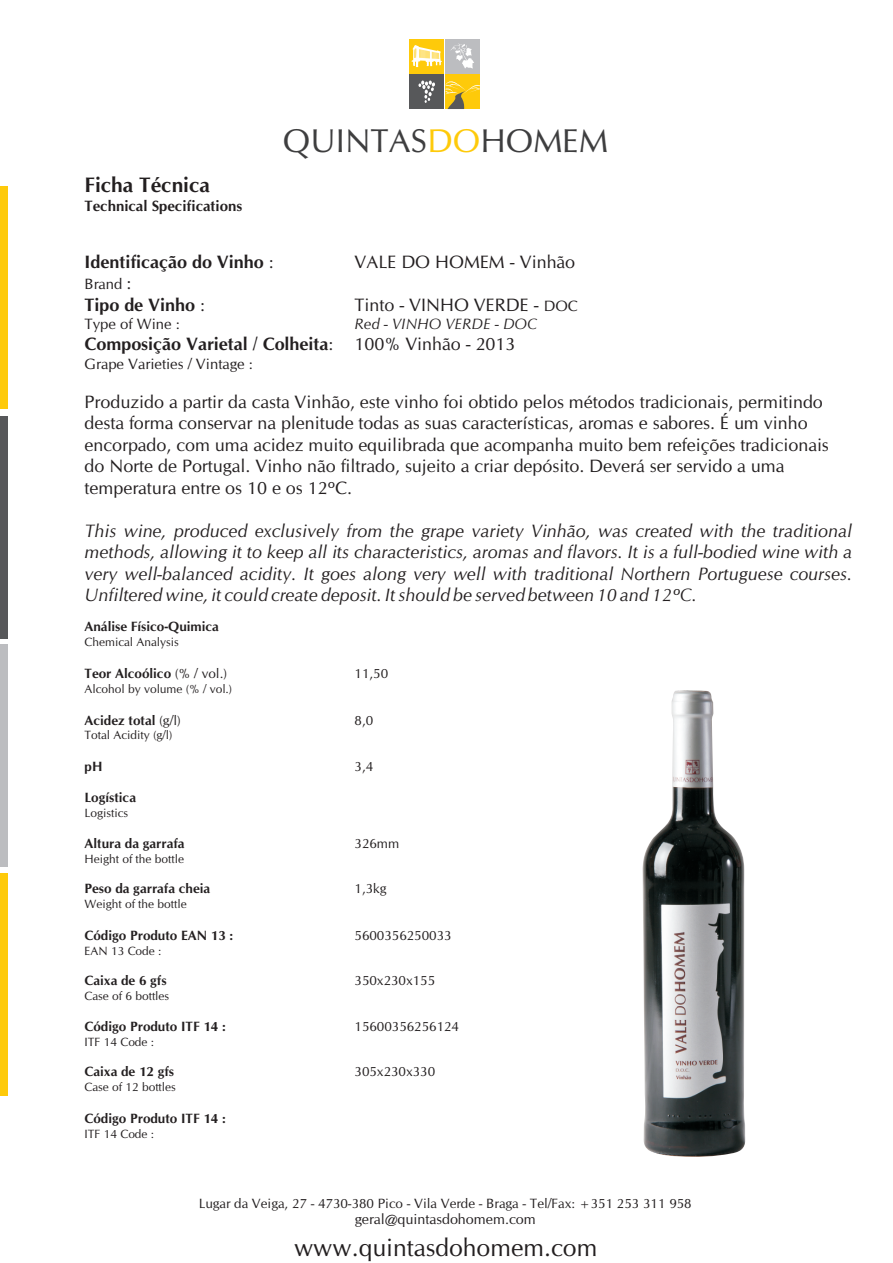
<style>
.page{position:relative;width:893px;height:1263px;background:#fff}
.page>*{position:absolute;margin:0;border:0;box-sizing:border-box;transform-origin:0 0}
.t1{font:33px "CG Omega";color:#3e3e3f}
.t2{font:24.9px "CG Omega";color:#231f20}
.t3{font:700 21px "CG Omega";color:#231f20}
.t4{font:18px/21.5px "CG Omega";color:#231f20}
.t5{font:italic 18px/21.5px "CG Omega";color:#231f20;text-align:justify}
.t6{font:700 18px "CG Omega";color:#231f20}
.t7{font:15px "CG Omega";color:#231f20}
.t8{font:700 15px "CG Omega";color:#231f20}
.t9{font:italic 15px "CG Omega";color:#231f20}
.t10{font:14.4px "CG Omega";color:#231f20}
.t11{font:700 13.5px "CG Omega";color:#231f20}
.t12{font:13.5px "CG Omega";color:#231f20}
.t13{font:12px "CG Omega";color:#231f20}
.s1{color:#feca0a}
.s2{font-weight:400}
.s3{font-size:18px}
.s4{font-size:15px}
</style>
<div class="page">
<img style="left:642px;top:690px;width:104px;height:467px">
<div style="left:409px;top:39px;width:35px;height:34px;background:#feca0a"></div>
<div style="left:446px;top:39px;width:34px;height:34px;background:#bcbdc0"></div>
<div style="left:409px;top:74px;width:35px;height:35px;background:#57585a"></div>
<svg style="left:418px;top:81px;width:17px;height:22px"></svg>
<svg style="left:412px;top:45px;width:30px;height:22px"></svg>
<div style="left:446px;top:74px;width:34px;height:35px;background:#feca0a"></div>
<svg style="left:446px;top:81px;width:34px;height:28px"></svg>
<svg style="left:451px;top:43px;width:23px;height:26px"></svg>
<div style="left:0;top:186px;width:7px;height:223px;background:#feca0a"></div>
<div style="left:0;top:644px;width:7px;height:223px;background:#bcbdc0"></div>
<div style="left:0;top:416px;width:7px;height:222px;background:#57585a"></div>
<div style="left:0;top:873px;width:7px;height:223px;background:#feca0a"></div>
<p class="t3" style="left:85px;top:176px;width:127px">Ficha Técnica</p>
<p class="t8" style="left:85px;top:200px;width:159px">Technical Specifications</p>
<h1 class="t1" style="left:283px;top:127px;width:327px">QUINTAS<span class="s1">DO</span>HOMEM</h1>
<p class="t6" style="left:85px;top:254px;width:191px">Identificação do Vinho <span class="s2">:</span></p>
<p class="t7" style="left:85px;top:278px;width:49px">Brand <span class="s3">:</span></p>
<p class="t6" style="left:85px;top:297px;width:122px">Tipo de Vinho <span class="s2">:</span></p>
<p class="t4" style="left:355px;top:295px;width:225px">Tinto - VINHO VERDE - <span class="s4">DOC</span></p>
<p class="t7" style="left:85px;top:318px;width:97px">Type of Wine :</p>
<p class="t9" style="left:355px;top:318px;width:184px">Red - VINHO VERDE - DOC</p>
<p class="t6" style="left:85px;top:337px;width:432px">Composição Varietal / Colheita<span class="s2">: 100% Vinhão - 2013</span></p>
<p class="t7" style="left:85px;top:358px;width:170px">Grape Varieties / Vintage :</p>
<p class="t4" style="left:85px;top:392px;width:746px">Produzido a partir da casta Vinhão, este vinho foi obtido pelos métodos tradicionais, permitindo desta forma conservar na plenitude todas as suas características, aromas e sabores. É um vinho encorpado, com uma acidez muito equilibrada que acompanha muito bem refeições tradicionais do Norte de Portugal. Vinho não filtrado, sujeito a criar depósito. Deverá ser servido a uma temperatura entre os 10 e os 12ºC.</p>
<p class="t5" style="left:85px;top:521px;width:769px">This wine, produced exclusively from the grape variety Vinhão, was created with the traditional methods, allowing it to keep all its characteristics, aromas and flavors. It is a full-bodied wine with a very well-balanced acidity. It goes along very well with traditional Northern Portuguese courses.<br>Unfiltered wine, it could create deposit. It should be served between 10 and 12ºC.</p>
<p class="t4" style="left:355px;top:252px;width:222px">VALE DO HOMEM - Vinhão</p>
<p class="t11" style="left:85px;top:621px;width:136px">Análise Físico-Quimica</p>
<p class="t13" style="left:85px;top:637px;width:96px">Chemical Analysis</p>
<p class="t11" style="left:85px;top:668px;width:144px">Teor Alcoólico <span class="s2">(% / vol.)</span></p>
<p class="t13" style="left:85px;top:684px;width:149px">Alcohol by volume (% / vol.)</p>
<p class="t11" style="left:85px;top:715px;width:98px">Acidez total <span class="s2">(g/l)</span></p>
<p class="t12" style="left:355px;top:715px;width:20px">8,0</p>
<p class="t13" style="left:85px;top:730px;width:89px">Total Acidity (g/l)</p>
<p class="t11" style="left:85px;top:761px;width:19px">pH</p>
<p class="t12" style="left:355px;top:761px;width:20px">3,4</p>
<p class="t11" style="left:85px;top:792px;width:53px">Logística</p>
<p class="t13" style="left:85px;top:808px;width:45px">Logistics</p>
<p class="t11" style="left:85px;top:838px;width:102px">Altura da garrafa</p>
<p class="t12" style="left:355px;top:838px;width:46px">326mm</p>
<p class="t13" style="left:85px;top:854px;width:101px">Height of the bottle</p>
<p class="t11" style="left:85px;top:883px;width:127px">Peso da garrafa cheia</p>
<p class="t12" style="left:355px;top:883px;width:34px">1,3kg</p>
<p class="t13" style="left:85px;top:899px;width:104px">Weight of the bottle</p>
<p class="t11" style="left:85px;top:930px;width:150px">Código Produto EAN 13 :</p>
<p class="t12" style="left:355px;top:930px;width:99px">5600356250033</p>
<p class="t13" style="left:85px;top:946px;width:78px">EAN 13 Code :</p>
<p class="t11" style="left:85px;top:975px;width:84px">Caixa de 6 gfs</p>
<p class="t12" style="left:355px;top:975px;width:82px">350x230x155</p>
<p class="t13" style="left:85px;top:991px;width:86px">Case of 6 bottles</p>
<p class="t11" style="left:85px;top:1021px;width:143px">Código Produto ITF 14 :</p>
<p class="t12" style="left:355px;top:1021px;width:106px">15600356256124</p>
<p class="t13" style="left:85px;top:1037px;width:71px">ITF 14 Code :</p>
<p class="t11" style="left:85px;top:1066px;width:91px">Caixa de 12 gfs</p>
<p class="t12" style="left:355px;top:1066px;width:82px">305x230x330</p>
<p class="t13" style="left:85px;top:1082px;width:93px">Case of 12 bottles</p>
<p class="t11" style="left:85px;top:1113px;width:143px">Código Produto ITF 14 :</p>
<p class="t13" style="left:85px;top:1129px;width:71px">ITF 14 Code :</p>
<p class="t12" style="left:355px;top:668px;width:35px">11,50</p>
<p class="t12" style="left:199px;top:1197px;width:495px">Lugar da Veiga, 27 - 4730-380 Pico - Vila Verde - Braga - Tel/Fax: +351 253 311 958</p>
<h2 class="t2" style="left:294px;top:1238px;width:305px">www.quintasdohomem.com</h2>
<p class="t10" style="left:355px;top:1213px;width:183px">geral@quintasdohomem.com</p>
</div>
